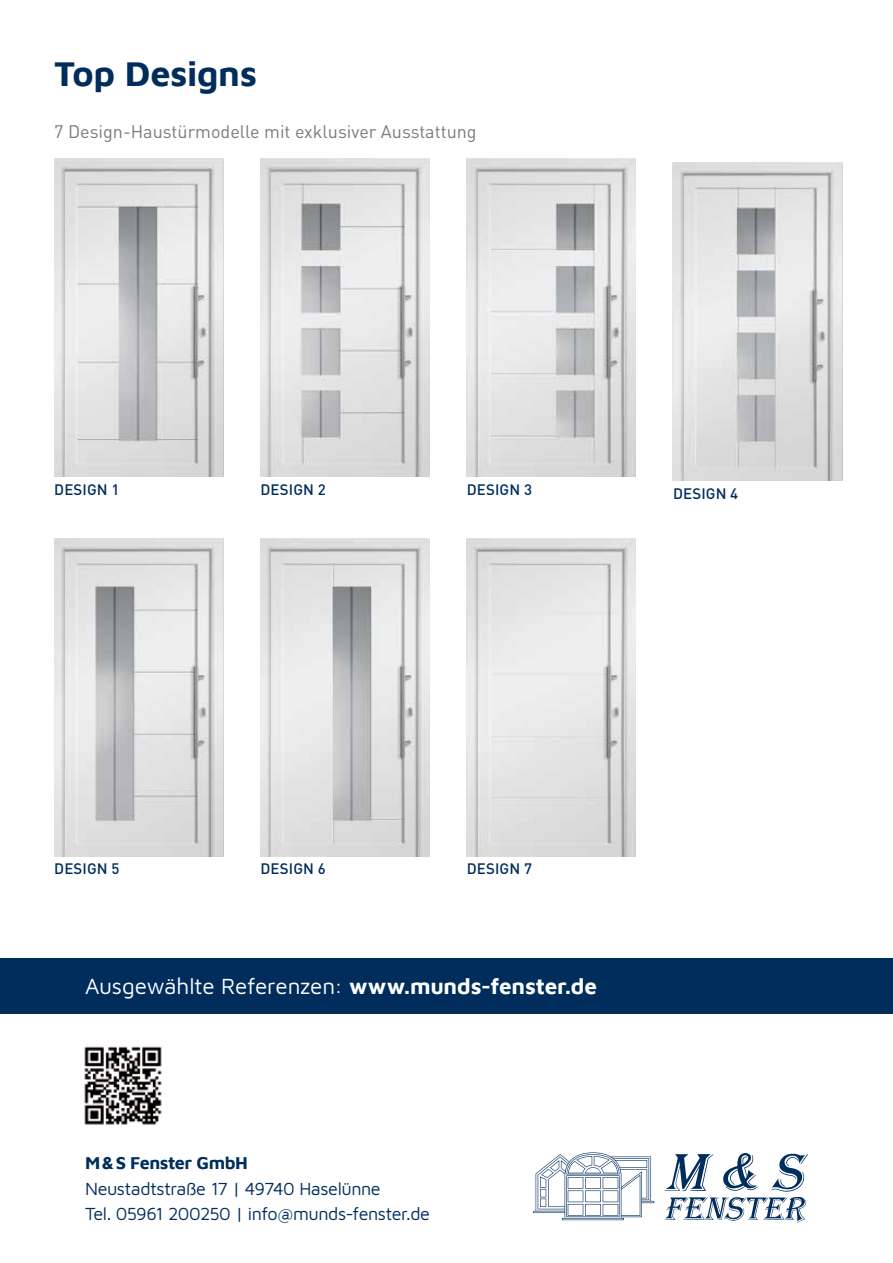
<style>
.page{position:relative;width:893px;height:1263px;background:#fff}
.page>*{position:absolute;margin:0;border:0;box-sizing:border-box;transform-origin:0 0}
.t1{font:700 36px "Maven Pro";letter-spacing:-.01em;color:#002d5c}
.t2{font:22.5px "Maven Pro";letter-spacing:-.01em;color:#fff}
.t3{font:18px/25.5px "Maven Pro";letter-spacing:-.025em;color:#002d5c}
.t4{font:18px "DIN Pro";color:#7a7b7a}
.t5{font:700 18px "Maven Pro";letter-spacing:-.03em;color:#002d5c}
.t6{font:500 15px "DIN Pro";letter-spacing:.01em;color:#002d5c}
.s1{font-weight:700}
</style>
<div class="page">
<img style="left:54px;top:159px;width:169px;height:318px">
<img style="left:260px;top:159px;width:169px;height:318px">
<img style="left:467px;top:159px;width:169px;height:318px">
<img style="left:673px;top:163px;width:169px;height:318px">
<img style="left:54px;top:539px;width:169px;height:317px">
<img style="left:260px;top:539px;width:169px;height:317px">
<img style="left:467px;top:539px;width:169px;height:317px">
<img style="left:84px;top:1046px;width:78px;height:79px">
<svg style="left:533px;top:1152px;width:275px;height:71px"></svg>
<div style="left:0;top:959px;width:893px;height:55px;background:#002d5c"></div>
<h1 class="t1" style="left:54px;top:48px;width:204px">Top Designs</h1>
<p class="t4" style="left:54px;top:119px;width:424px">7 Design-Haustürmodelle mit exklusiver Ausstattung</p>
<p class="t6" style="left:467px;top:479px;width:67px">DESIGN 3</p>
<p class="t6" style="left:54px;top:479px;width:67px">DESIGN 1</p>
<p class="t6" style="left:260px;top:479px;width:67px">DESIGN 2</p>
<p class="t6" style="left:673px;top:483px;width:67px">DESIGN 4</p>
<p class="t6" style="left:54px;top:859px;width:67px">DESIGN 5</p>
<p class="t6" style="left:260px;top:859px;width:67px">DESIGN 6</p>
<p class="t6" style="left:467px;top:859px;width:67px">DESIGN 7</p>
<p class="t2" style="left:85px;top:970px;width:513px">Ausgewählte Referenzen: <span class="s1">www.munds-fenster.de</span></p>
<p class="t5" style="left:85px;top:1150px;width:164px">M&amp;S Fenster GmbH</p>
<p class="t3" style="left:85px;top:1175px;width:346px">Neustadtstraße 17 | 49740 Haselünne<br>Tel. 05961 200250 | info@munds-fenster.de</p>
</div>
